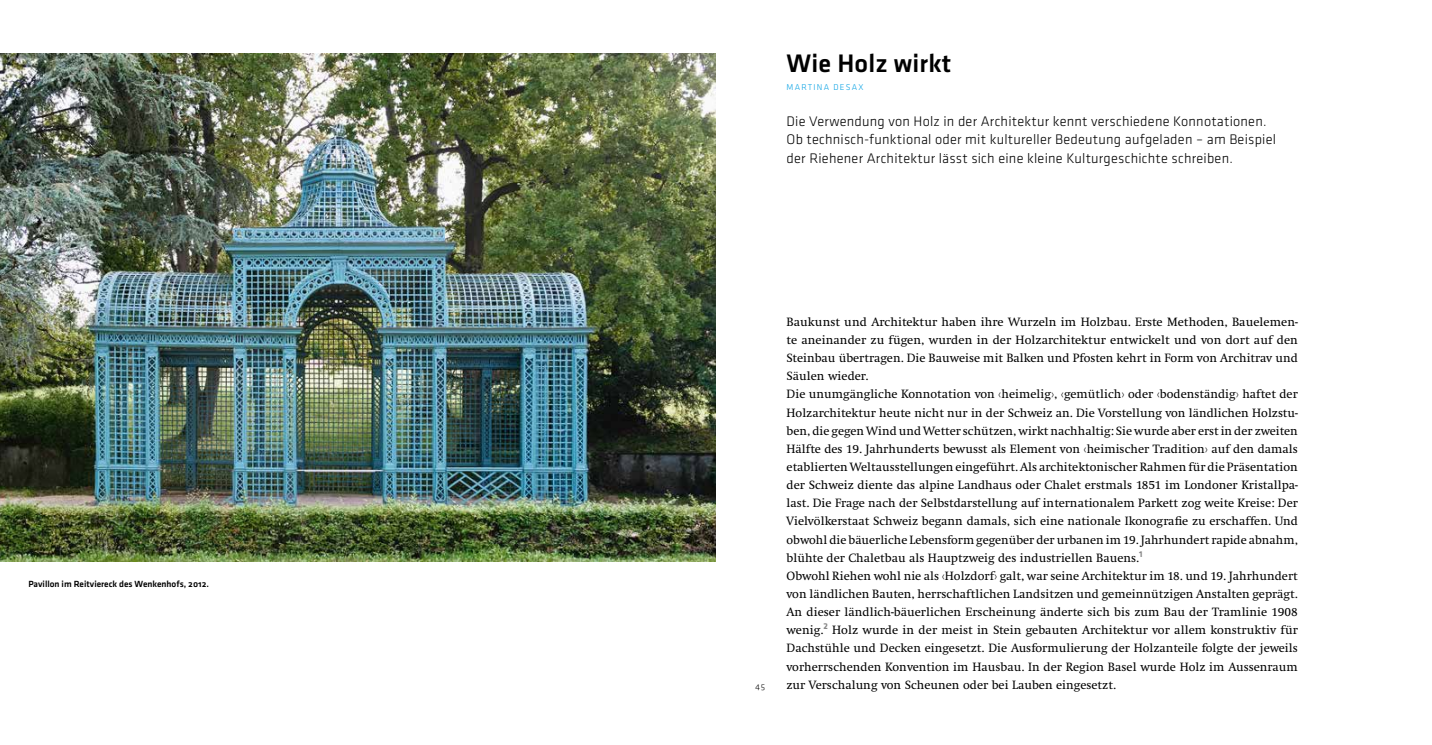
<style>
.page{position:relative;width:1432px;height:745px;background:#fff}
.page>*{position:absolute;margin:0;border:0;box-sizing:border-box;transform-origin:0 0}
.t1{font:500 26.25px "Klavika";letter-spacing:.005em;color:#000}
.t2{font:300 14.38px/18.1px "Klavika";letter-spacing:.015em;color:#000}
.t3{font:12.5px/18.1px "Swift EF";color:#000}
.t4{font:500 9.25px "Klavika";color:#000}
.t5{font:300 8.75px "Klavika";letter-spacing:.14em;color:#009fe3}
.t6{font:300 8.75px "Klavika";color:#000}
</style>
<div class="page">
<img style="left:0;top:53px;width:716px;height:508px">
<p class="t4" style="left:28px;top:577px;width:182px">Pavillon im Reitviereck des Wenkenhofs, 2012.</p>
<h1 class="t1" style="left:786px;top:45px;width:166px">Wie Holz wirkt</h1>
<p class="t5" style="left:786px;top:82px;width:78px">MARTINA DESAX</p>
<p class="t2" style="left:786px;top:112px;width:491px">Die Verwendung von Holz in der Architektur kennt verschiedene Konnotationen.<br>Ob technisch-funktional oder mit kultureller Bedeutung aufgeladen – am Beispiel der Riehener Architektur lässt sich eine kleine Kulturgeschichte schreiben.</p>
<p class="t6" style="left:755px;top:680px;width:11px">45</p>
<p class="t3" style="left:786px;top:313px;width:513px">Baukunst und Architektur haben ihre Wurzeln im Holzbau. Erste Methoden, Bauelemen&shy;te aneinander zu fügen, wurden in der Holzarchitektur entwickelt und von dort auf den Steinbau übertragen. Die Bauweise mit Balken und Pfosten kehrt in Form von Architrav und Säulen wieder.<br>Die unumgängliche Konnotation von ‹heimelig›, ‹gemütlich› oder ‹bodenständig› haftet der Holzarchitektur heute nicht nur in der Schweiz an. Die Vorstellung von ländlichen Holzstu&shy;ben, die gegen Wind und Wetter schützen, wirkt nachhaltig: Sie wurde aber erst in der zweiten Hälfte des 19. Jahrhunderts bewusst als Element von ‹heimischer Tradition› auf den damals etablierten Weltausstellungen eingeführt. Als architektonischer Rahmen für die Präsentation der Schweiz diente das alpine Landhaus oder Chalet erstmals 1851 im Londoner Kristallpa&shy;last. Die Frage nach der Selbstdarstellung auf internationalem Parkett zog weite Kreise: Der Vielvölkerstaat Schweiz begann damals, sich eine nationale Ikonografie zu erschaffen. Und obwohl die bäuerliche Lebensform gegenüber der urbanen im 19. Jahrhundert rapide abnahm, blühte der Chaletbau als Hauptzweig des industriellen Bauens.<sup>1<br></sup>Obwohl Riehen wohl nie als ‹Holzdorf› galt, war seine Architektur im 18. und 19. Jahrhundert von ländlichen Bauten, herrschaftlichen Landsitzen und gemeinnützigen Anstalten geprägt.<br>An dieser ländlich-bäuerlichen Erscheinung änderte sich bis zum Bau der Tramlinie 1908 wenig.<sup>2</sup> Holz wurde in der meist in Stein gebauten Architektur vor allem konstruktiv für Dachstühle und Decken eingesetzt. Die Ausformulierung der Holzanteile folgte der jeweils vorherrschenden Konvention im Hausbau. In der Region Basel wurde Holz im Aussenraum zur Verschalung von Scheunen oder bei Lauben eingesetzt.</p>
</div>
